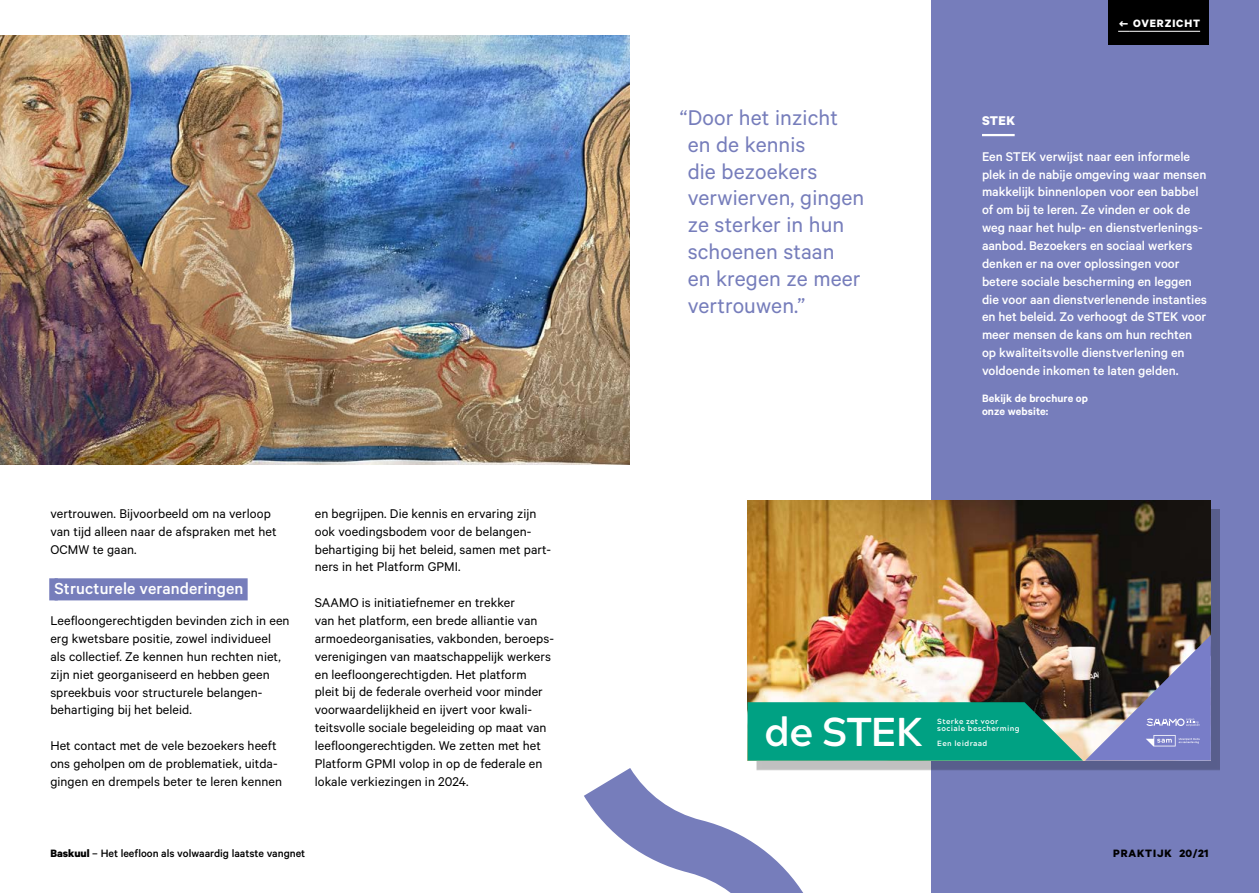
<style>
.page{position:relative;width:1259px;height:893px;background:#fff}
.page>*{position:absolute;margin:0;border:0;box-sizing:border-box;transform-origin:0 0}
.t1{font:700 40.2px "Acherus Grotesque";letter-spacing:-.02em;color:#fff}
.t2{font:24px/26.8px "Calibre";letter-spacing:.005em;color:#767dbb}
.t3{font:500 18px "Calibre";letter-spacing:.005em;color:#fff}
.t4{font:14.25px/17.9px "Calibre";letter-spacing:.005em;color:#000}
.t5{font:500 14.25px/17.9px "Calibre";letter-spacing:-.005em;color:#fff}
.t6{font:700 14.25px "Calibre";color:#fff}
.t7{font:500 12px "Calibre";color:#000}
.t8{font:600 12px/13.5px "Calibre";letter-spacing:.005em;color:#fff}
.t9{font:700 12px "Calibre";color:#000}
.t10{font:700 12px "Calibre";letter-spacing:.075em;color:#fff}
.t11{font:700 7.5px/7.6px "Acherus Grotesque";letter-spacing:.05em;color:#fff}
.s1{font-family:"IBM Plex Sans"}
.s2{font-weight:700}
</style>
<div class="page">
<div style="left:931px;top:0;width:328px;height:893px;background:#767dbb"></div>
<div style="left:49px;top:578px;width:9px;height:22px;background:#767dbb"></div>
<div style="left:55px;top:578px;width:193px;height:22px;background:#767dbb"></div>
<hr style="left:982px;top:134px;width:32px;height:2px;background:#fff">
<div style="left:756px;top:509px;width:464px;height:261px;background:#000;opacity:.25"></div>
<img style="left:747px;top:500px;width:464px;height:135px">
<img style="left:747px;top:635px;width:464px;height:126px">
<img style="left:0;top:36px;width:629px;height:428px">
<div style="left:1108px;top:0;width:100px;height:45px;background:#000"></div>
<svg style="left:1118px;top:31px;width:12px;height:1px"></svg>
<hr style="left:1130px;top:31px;width:70px;height:1px;background:#fff">
<svg style="left:584px;top:768px;width:221px;height:125px"></svg>
<p class="t10" style="left:1118px;top:16px;width:83px"><span class="s1">←</span> OVERZICHT</p>
<h2 class="t2" style="left:687px;top:103px;width:178px;text-indent:-8px">“Door het inzicht en de kennis<br>die bezoekers verwierven, gingen ze sterker in hun schoenen staan<br>en kregen ze meer vertrouwen.”</h2>
<p class="t6" style="left:982px;top:112px;width:35px">STEK</p>
<p class="t5" style="left:982px;top:147px;width:226px">Een STEK verwijst naar een informele plek in de nabije omgeving waar mensen makkelijk binnenlopen voor een babbel of om bij te leren. Ze vinden er ook de weg naar het hulp- en dienstverlenings&shy;aanbod. Bezoekers en sociaal werkers denken er na over oplossingen voor betere sociale bescherming en leggen die voor aan dienstverlenende instanties en het beleid. Zo verhoogt de STEK voor meer mensen de kans om hun rechten op kwaliteitsvolle dienstverlening en voldoende inkomen te laten gelden.</p>
<p class="t8" style="left:982px;top:391px;width:108px">Bekijk de brochure op onze website:</p>
<p class="t4" style="left:50px;top:504px;width:228px">vertrouwen. Bijvoorbeeld om na verloop van tijd alleen naar de afspraken met het<br>OCMW te gaan.</p>
<p class="t3" style="left:55px;top:578px;width:190px">Structurele veranderingen</p>
<p class="t4" style="left:50px;top:611px;width:241px">Leefloongerechtigden bevinden zich in een erg kwetsbare positie, zowel individueel als collectief. Ze kennen hun rechten niet, zijn niet georganiseerd en hebben geen spreekbuis voor structurele belangen&shy;behartiging bij het beleid.</p>
<p class="t4" style="left:50px;top:736px;width:233px">Het contact met de vele bezoekers heeft ons geholpen om de problematiek, uitda&shy;gingen en drempels beter te leren kennen</p>
<p class="t4" style="left:315px;top:504px;width:238px">en begrijpen. Die kennis en ervaring zijn ook voedingsbodem voor de belangen&shy;behartiging bij het beleid, samen met part&shy;ners in het Platform GPMI.</p>
<p class="t4" style="left:315px;top:593px;width:241px">SAAMO is initiatiefnemer en trekker<br>van het platform, een brede alliantie van armoedeorganisaties, vakbonden, beroeps&shy;verenigingen van maatschappelijk werkers en leefloongerechtigden. Het platform pleit bij de federale overheid voor minder voorwaardelijkheid en ijvert voor kwali&shy;teitsvolle sociale begeleiding op maat van leefloongerechtigden. We zetten met het Platform GPMI volop in op de federale en lokale verkiezingen in 2024.</p>
<h1 class="t1" style="left:764px;top:698px;width:159px">de STEK</h1>
<p class="t11" style="left:937px;top:717px;width:84px">Sterke zet voor sociale bescherming</p>
<p class="t11" style="left:937px;top:740px;width:52px">Een leidraad</p>
<p class="t7" style="left:50px;top:846px;width:256px"><span class="s2">Baskuul</span> – Het leefloon als volwaardig laatste vangnet</p>
<p class="t9" style="left:1113px;top:846px;width:16px">praktijk</p>
<p class="t9" style="left:1179px;top:846px;width:30px">20/21</p>
</div>
